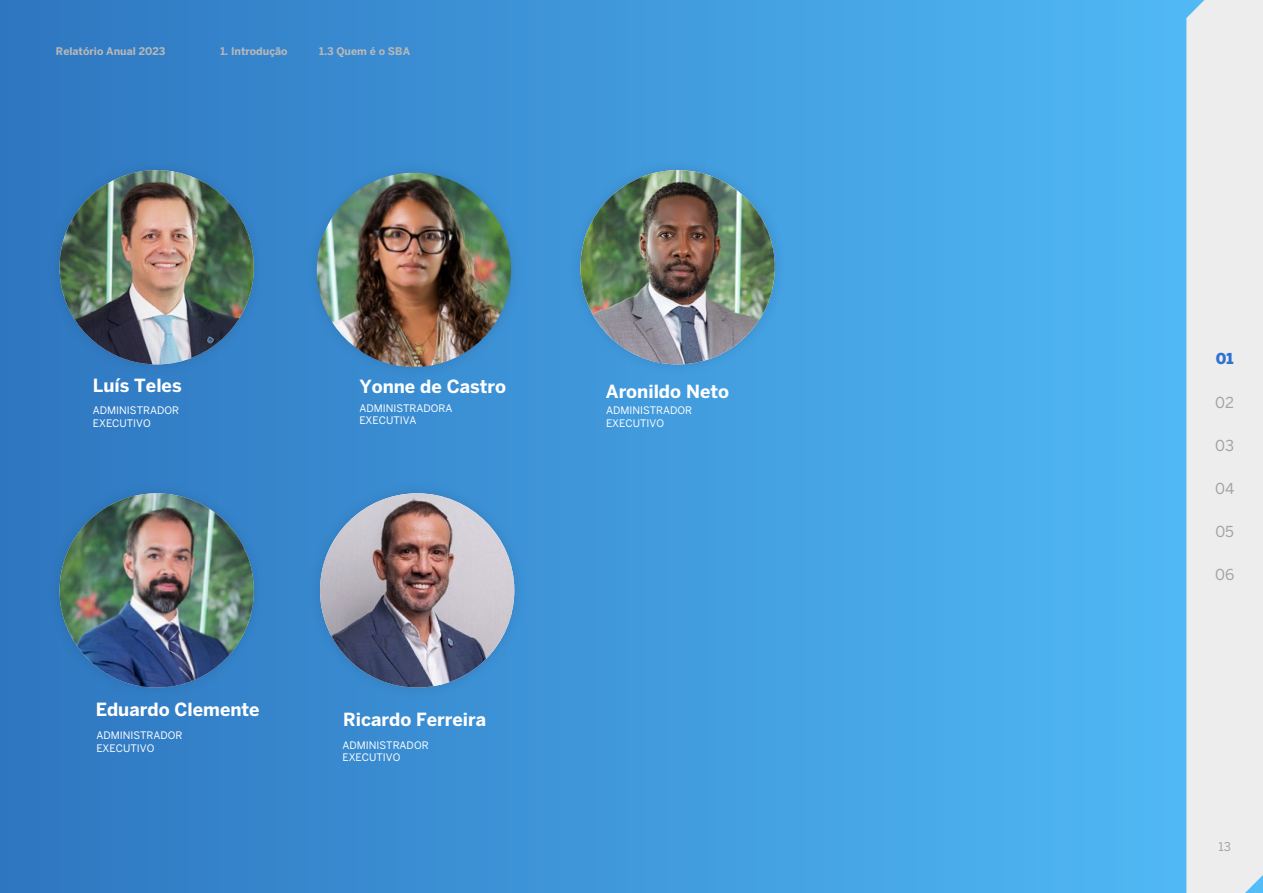
<style>
.page{position:relative;width:1263px;height:893px;background:#fff}
.page>*{position:absolute;margin:0;border:0;box-sizing:border-box;transform-origin:0 0}
.t1{font:700 18px "Benton Sans";color:#fff}
.t2{font:15px "Benton Sans";color:#a3a3a3}
.t3{font:900 15px "Benton Sans";color:#2c72ce}
.t4{font:12px "Benton Sans";color:#a3a3a3}
.t5{font:700 10.5px "Benton Sans";color:#b8b8b8}
.t6{font:10.35px/12.9px "Benton Sans";color:#fff}
</style>
<div class="page">
<div style="left:0;top:1px;width:1263px;height:892px;background:linear-gradient(to right,#2e76c0,#53bdf8)"></div>
<svg style="left:0;top:0;width:1px;height:893px"></svg>
<div style="left:1186px;top:0;width:77px;height:893px;background:#ededed"></div>
<div style="left:307px;top:481px;width:220px;height:219px;background:#398bcf"></div>
<img style="left:320px;top:493px;width:194px;height:195px;border-radius:97px">
<div style="left:47px;top:157px;width:220px;height:220px;background:#327cc4"></div>
<img style="left:60px;top:170px;width:194px;height:194px;border-radius:97px">
<div style="left:568px;top:157px;width:219px;height:220px;background:#4099db"></div>
<img style="left:580px;top:170px;width:195px;height:194px;border-radius:97px">
<div style="left:47px;top:481px;width:220px;height:219px;background:#327cc4"></div>
<img style="left:60px;top:493px;width:194px;height:195px;border-radius:97px">
<div style="left:304px;top:160px;width:220px;height:220px;background:#398acf"></div>
<img style="left:317px;top:173px;width:194px;height:194px;border-radius:97px">
<p class="t5" style="left:56px;top:45px;width:111px">Relatório Anual 2023</p>
<p class="t5" style="left:220px;top:45px;width:69px">1. Introdução</p>
<p class="t5" style="left:319px;top:45px;width:92px">1.3 Quem é o SBA</p>
<h1 class="t1" style="left:93px;top:374px;width:90px">Luís Teles</h1>
<p class="t6" style="left:93px;top:404px;width:88px">ADMINISTRADOR<br>EXECUTIVO</p>
<h1 class="t1" style="left:359px;top:375px;width:148px">Yonne de Castro</h1>
<p class="t6" style="left:359px;top:401px;width:95px">ADMINISTRADORA<br>EXECUTIVA</p>
<h1 class="t1" style="left:606px;top:380px;width:125px">Aronildo Neto</h1>
<p class="t6" style="left:606px;top:404px;width:88px">ADMINISTRADOR<br>EXECUTIVO</p>
<h1 class="t1" style="left:96px;top:699px;width:165px">Eduardo Clemente</h1>
<p class="t6" style="left:96px;top:729px;width:88px">ADMINISTRADOR<br>EXECUTIVO</p>
<h1 class="t1" style="left:343px;top:709px;width:144px">Ricardo Ferreira</h1>
<p class="t6" style="left:342px;top:738px;width:88px">ADMINISTRADOR<br>EXECUTIVO</p>
<h2 class="t3" style="left:1216px;top:350px;width:19px">01</h2>
<h2 class="t2" style="left:1215px;top:393px;width:20px">02</h2>
<h2 class="t2" style="left:1215px;top:436px;width:20px">03</h2>
<h2 class="t2" style="left:1215px;top:479px;width:21px">04</h2>
<h2 class="t2" style="left:1215px;top:523px;width:20px">05</h2>
<h2 class="t2" style="left:1215px;top:566px;width:21px">06</h2>
<p class="t4" style="left:1218px;top:839px;width:14px">13</p>
</div>
